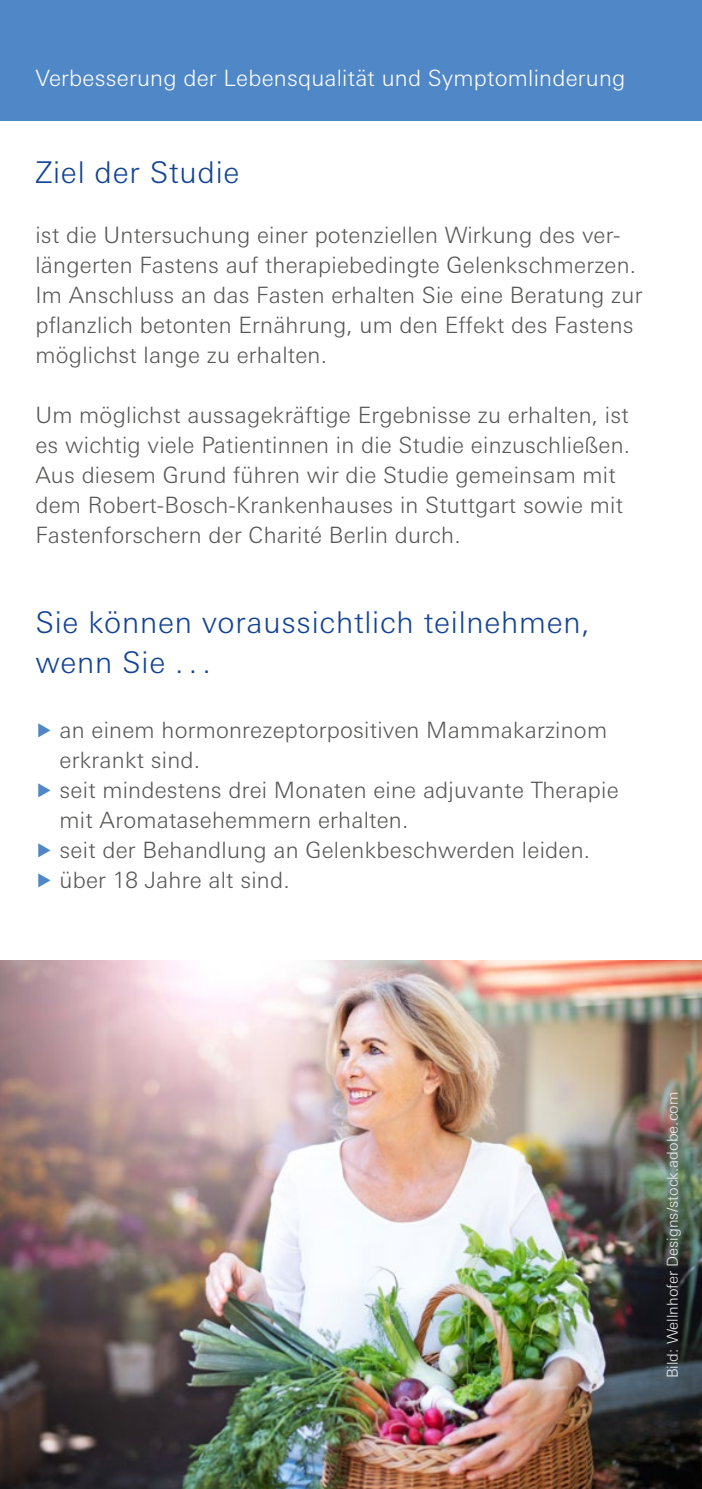
<style>
.page{position:relative;width:702px;height:1489px;background:#fff}
.page>*{position:absolute;margin:0;border:0;box-sizing:border-box;transform-origin:0 0}
.t1{font:300 30px/40px "Univers Next Pro";letter-spacing:.025em;color:#134395}
.t2{font:300 22.5px/30px "Univers Next Pro";letter-spacing:.01em;color:#575756}
.t3{font:300 22.5px "Univers Next Pro";letter-spacing:.01em;color:#fff}
.t4{font:300 15px "Univers Next Pro";color:#f0f0f0}
.s1{color:#5087c6}
</style>
<div class="page">
<div style="left:0;top:0;width:702px;height:120px;background:#5087c6"></div>
<img style="left:0;top:960px;width:702px;height:528px">
<p class="t3" style="left:35px;top:65px;width:591px">Verbesserung der Lebensqualität und Symptomlinderung</p>
<h1 class="t1" style="left:35px;top:152px;width:205px">Ziel der Studie</h1>
<p class="t2" style="left:35px;top:219px;width:608px">ist die Untersuchung einer potenziellen Wirkung des ver&shy;längerten Fastens auf therapiebedingte Gelenkschmerzen.<br>Im Anschluss an das Fasten erhalten Sie eine Beratung zur pflanzlich betonten Ernährung, um den Effekt des Fastens möglichst lange zu erhalten.</p>
<p class="t2" style="left:35px;top:399px;width:596px">Um möglichst aussagekräftige Ergebnisse zu erhalten, ist es wichtig viele Patientinnen in die Studie einzuschließen.<br>Aus diesem Grund führen wir die Studie gemeinsam mit dem Robert-Bosch-Krankenhauses in Stuttgart sowie mit Fastenforschern der Charité Berlin durch.</p>
<h1 class="t1" style="left:35px;top:602px;width:556px">Sie können voraussichtlich teilnehmen, wenn Sie . . .</h1>
<p class="t2" style="left:35px;top:714px;width:573px"><span class="s1">▶</span> an einem hormonrezeptorpositiven Mammakarzinom</p>
<p class="t2" style="left:60px;top:744px;width:142px">erkrankt sind.</p>
<p class="t2" style="left:35px;top:774px;width:584px"><span class="s1">▶</span> seit mindestens drei Monaten eine adjuvante Therapie</p>
<p class="t2" style="left:60px;top:804px;width:350px">mit Aromatasehemmern erhalten.</p>
<p class="t2" style="left:35px;top:834px;width:556px"><span class="s1">▶</span> seit der Behandlung an Gelenkbeschwerden leiden.</p>
<p class="t2" style="left:35px;top:864px;width:256px"><span class="s1">▶</span> über 18 Jahre alt sind.</p>
<p class="t4" style="left:663px;top:1378px;width:288px;rotate:-90deg">Bild: Wellnhofer Designs/stock.adobe.com</p>
</div>
